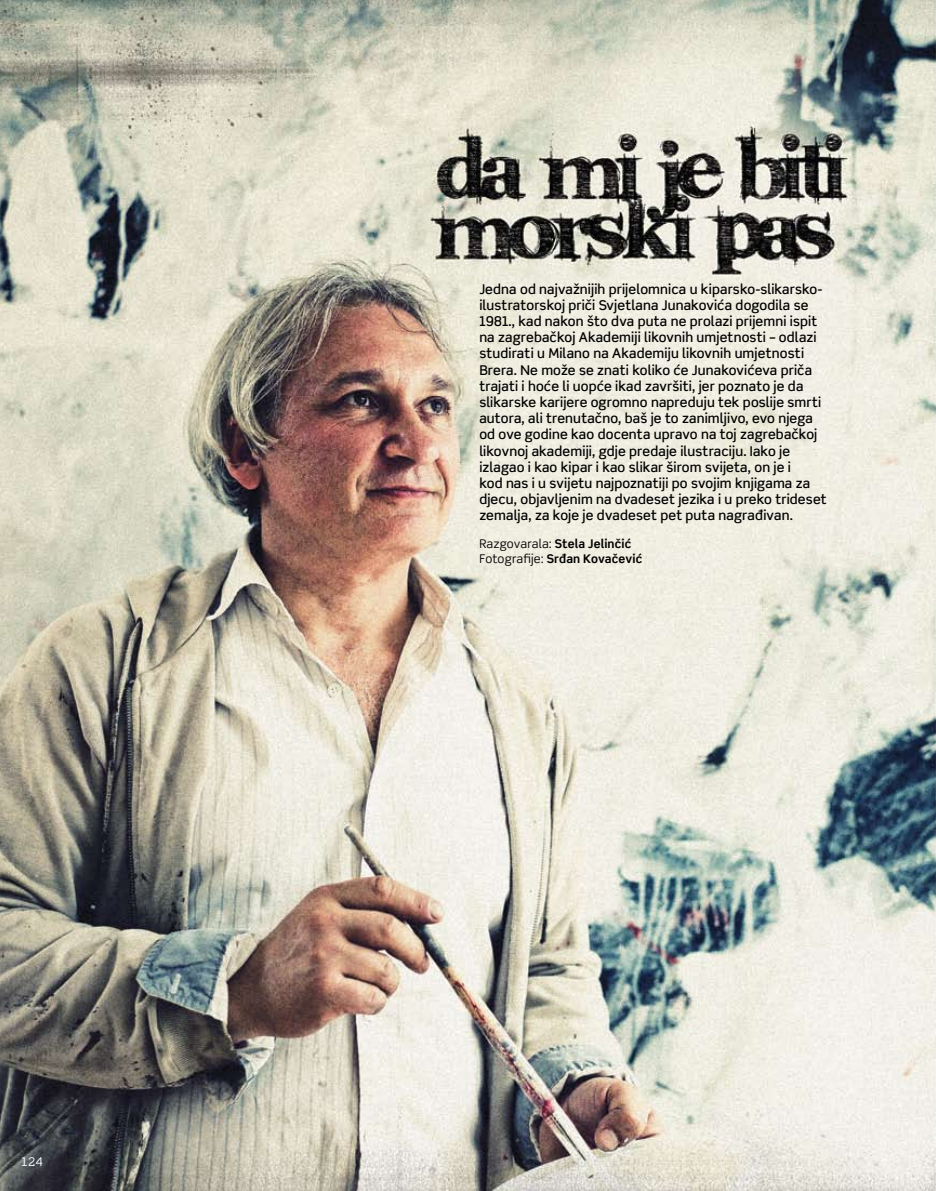
<style>
.page{position:relative;width:936px;height:1191px;background:#fff}
.page>*{position:absolute;margin:0;border:0;box-sizing:border-box;transform-origin:0 0}
.t1{font:500 13.5px/16.2px "Scene Std";letter-spacing:.01em;color:#000}
.t2{font:700 12px/15px "Scene Std";letter-spacing:.015em;color:#000}
.t3{font:12px "Scene Std";color:#fff}
.s1{font-weight:400}
</style>
<div class="page">
<img style="left:0;top:0;width:935px;height:1191px">
<p class="t3" style="left:21px;top:1154px;width:23px">124</p>
<p class="t1" style="left:479px;top:281px;width:349px">Jedna od najvažnijih prijelomnica u kiparsko-slikarsko&shy;ilustratorskoj priči Svjetlana Junakovića dogodila se 1981., kad nakon što dva puta ne prolazi prijemni ispit na zagrebačkoj Akademiji likovnih umjetnosti – odlazi studirati u Milano na Akademiju likovnih umjetnosti Brera. Ne može se znati koliko će Junakovićeva priča trajati i hoće li uopće ikad završiti, jer poznato je da slikarske karijere ogromno napreduju tek poslije smrti autora, ali trenutačno, baš je to zanimljivo, evo njega od ove godine kao docenta upravo na toj zagrebačkoj likovnoj akademiji, gdje predaje ilustraciju. Iako je izlagao i kao kipar i kao slikar širom svijeta, on je i<br>kod nas i u svijetu najpoznatiji po svojim knjigama za djecu, objavljenim na dvadeset jezika i u preko trideset zemalja, za koje je dvadeset pet puta nagrađivan.</p>
<p class="t2" style="left:479px;top:536px;width:164px"><span class="s1">Razgovarala:</span> Stela Jelinčić<br><span class="s1">Fotografije:</span> Srđan Kovačević</p>
</div>
